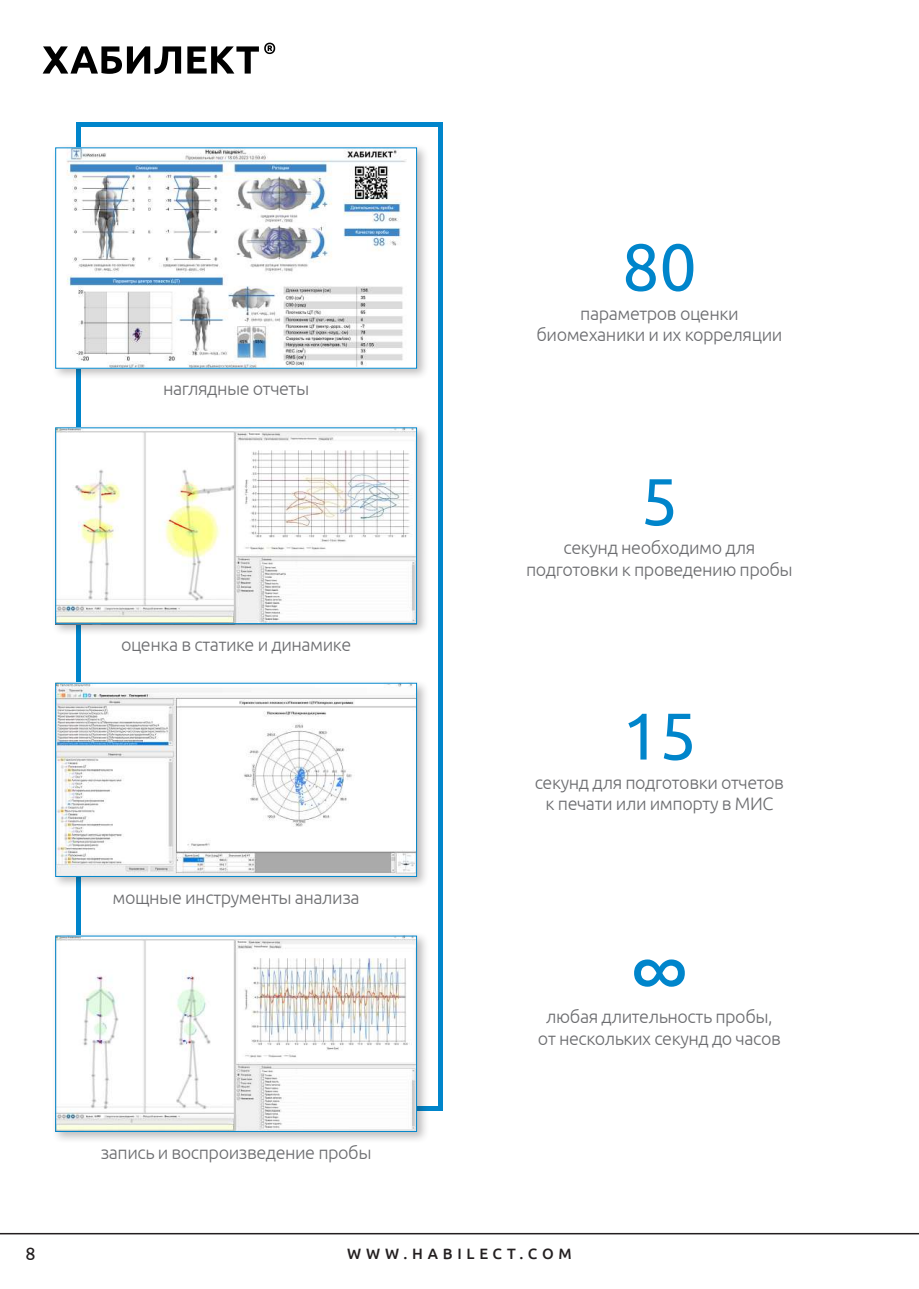
<style>
.page{position:relative;width:919px;height:1289px;background:#fff}
.page>*{position:absolute;margin:0;border:0;box-sizing:border-box;transform-origin:0 0}
.t1{font:96px "Ubuntu";color:#0085cb}
.t2{font:66px "Ubuntu";color:#0085cb}
.t3{font:300 18px/21.6px "Ubuntu";letter-spacing:-.025em;color:#6c6d70;text-align:center}
.t4{font:18px "Ubuntu";color:#231f20}
.t5{font:500 15px "Ubuntu";letter-spacing:.32em;color:#231f20}
</style>
<div class="page">
<hr style="left:77px;top:122px;width:365px;height:4px;background:#0085cb">
<hr style="left:77px;top:1106px;width:365px;height:4px;background:#0085cb">
<hr style="left:77px;top:122px;width:4px;height:988px;background:#0085cb">
<hr style="left:438px;top:122px;width:4px;height:988px;background:#0085cb">
<div style="left:51px;top:931px;width:378px;height:213px;background:#231f20;opacity:.3"></div>
<img style="left:57px;top:937px;width:358px;height:192px">
<div style="left:51px;top:679px;width:378px;height:210px;background:#231f20;opacity:.3"></div>
<img style="left:57px;top:685px;width:358px;height:189px">
<div style="left:51px;top:423px;width:378px;height:213px;background:#231f20;opacity:.3"></div>
<img style="left:57px;top:429px;width:358px;height:193px">
<div style="left:51px;top:143px;width:378px;height:237px;background:#231f20;opacity:.3"></div>
<img style="left:57px;top:149px;width:358px;height:217px">
<hr style="left:0;top:1232px;width:918px;height:2px;background:#231f20">
<div style="left:55px;top:427px;width:362px;height:197px;border:1px solid #0085cb"></div>
<div style="left:55px;top:147px;width:362px;height:221px;border:1px solid #0085cb"></div>
<div style="left:55px;top:683px;width:362px;height:193px;border:1px solid #0085cb"></div>
<div style="left:55px;top:935px;width:362px;height:196px;border:1px solid #0085cb"></div>
<svg style="left:43px;top:46px;width:138px;height:28px"></svg>
<svg style="left:187px;top:43px;width:88px;height:31px"></svg>
<p class="t3" style="left:163px;top:378px;width:148px">наглядные отчеты</p>
<p class="t3" style="left:121px;top:633px;width:232px">оценка в статике и динамике</p>
<p class="t3" style="left:112px;top:885px;width:249px">мощные инструменты анализа</p>
<p class="t3" style="left:101px;top:1140px;width:272px">запись и воспроизведение пробы</p>
<h2 class="t2" style="left:622px;top:227px;width:76px">80</h2>
<p class="t3" style="left:536px;top:302px;width:247px">параметров оценки биомеханики и их корреляции</p>
<h2 class="t2" style="left:640px;top:461px;width:39px">5</h2>
<p class="t3" style="left:526px;top:536px;width:268px">секунд необходимо для подготовки к проведению пробы</p>
<h2 class="t2" style="left:622px;top:696px;width:76px">15</h2>
<p class="t3" style="left:534px;top:771px;width:251px">секунд для подготовки отчетов к печати или импорту в МИС</p>
<h1 class="t1" style="left:687px;top:1037px;width:58px;rotate:-180deg">∞</h1>
<p class="t3" style="left:538px;top:1005px;width:244px">любая длительность пробы, от нескольких секунд до часов</p>
<p class="t4" style="left:26px;top:1242px;width:12px">8</p>
<p class="t5" style="left:347px;top:1244px;width:226px">WWW.HABILECT.COM</p>
</div>
